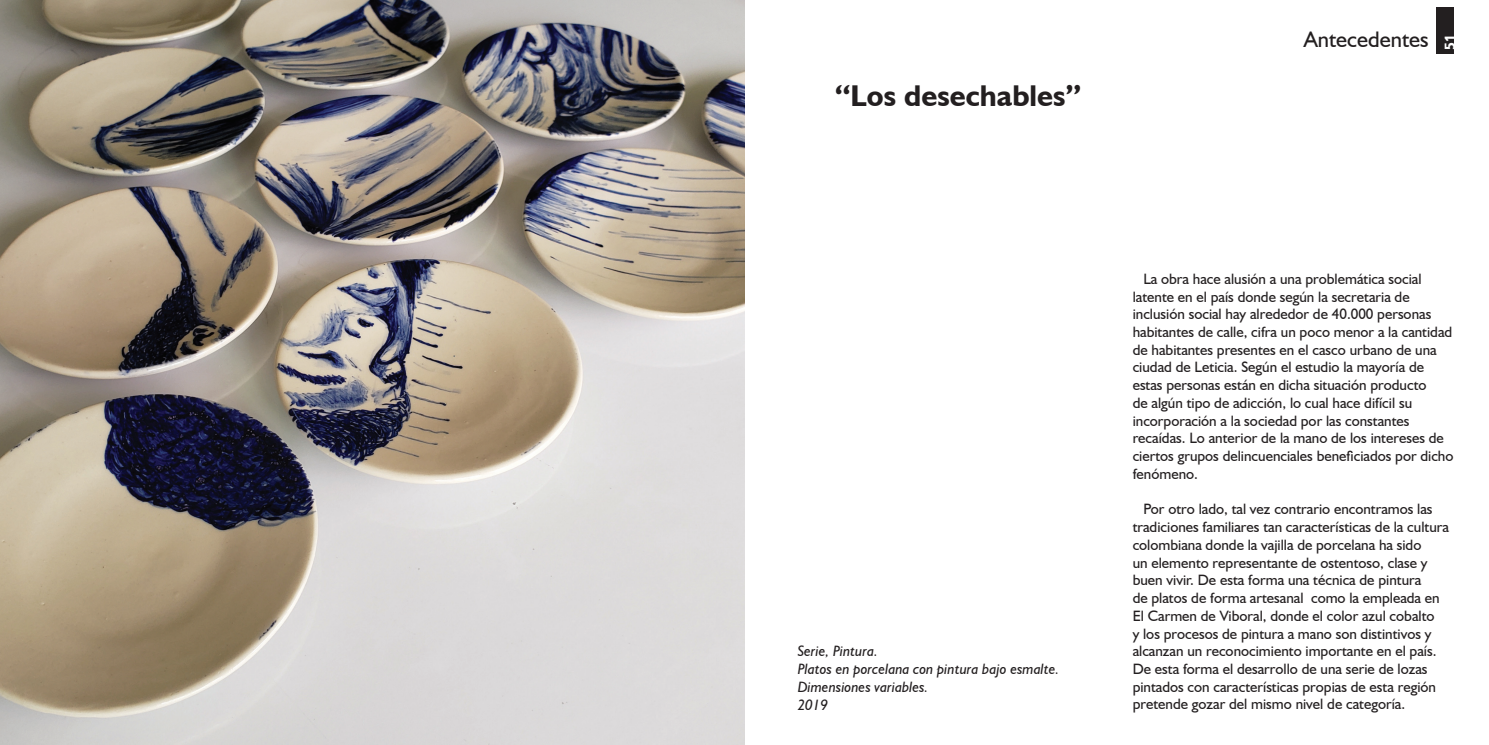
<style>
.page{position:relative;width:1489px;height:745px;background:#fff}
.page>*{position:absolute;margin:0;border:0;box-sizing:border-box;transform-origin:0 0}
.t1{font:700 30px "Humanist 521 BT";color:#231f20}
.t2{font:22.5px "Humanist 521 BT";color:#231f20}
.t3{font:15px/17.8px "Humanist 521 BT";color:#231f20}
.t4{font:italic 15px/17.8px "Humanist 521 BT";color:#231f20}
.t5{font:15px "Humanist 777 BT Black Condensed B";color:#fff}
</style>
<div class="page">
<div style="left:1435px;top:7px;width:18px;height:46px;background:#231f20"></div>
<img style="left:0;top:0;width:744px;height:744px">
<h1 class="t1" style="left:834px;top:77px;width:248px">“Los desechables”</h1>
<h2 class="t2" style="left:1303px;top:25px;width:126px">Antecedentes</h2>
<p class="t5" style="left:1440px;top:50px;width:17px;rotate:-90deg">51</p>
<p class="t4" style="left:797px;top:641px;width:263px">Serie, Pintura.<br>Platos en porcelana con pintura bajo esmalte.<br>Dimensiones variables.<br>2019</p>
<p class="t3" style="left:1132px;top:269px;width:322px;text-indent:11px">La obra hace alusión a una problemática social latente en el país donde según la secretaria de inclusión social hay alrededor de 40.000 personas habitantes de calle, cifra un poco menor a la cantidad de habitantes presentes en el casco urbano de una ciudad de Leticia. Según el estudio la mayoría de estas personas están en dicha situación producto<br>de algún tipo de adicción, lo cual hace difícil su incorporación a la sociedad por las constantes recaídas. Lo anterior de la mano de los intereses de ciertos grupos delincuenciales beneficiados por dicho fenómeno.</p>
<p class="t3" style="left:1132px;top:499px;width:318px;text-indent:11px">Por otro lado, tal vez contrario encontramos las tradiciones familiares tan características de la cultura colombiana donde la vajilla de porcelana ha sido<br>un elemento representante de ostentoso, clase y buen vivir. De esta forma una técnica de pintura<br>de platos de forma artesanal como la empleada en El Carmen de Viboral, donde el color azul cobalto<br>y los procesos de pintura a mano son distintivos y alcanzan un reconocimiento importante en el país.<br>De esta forma el desarrollo de una serie de lozas pintados con características propias de esta región pretende gozar del mismo nivel de categoría.</p>
</div>
